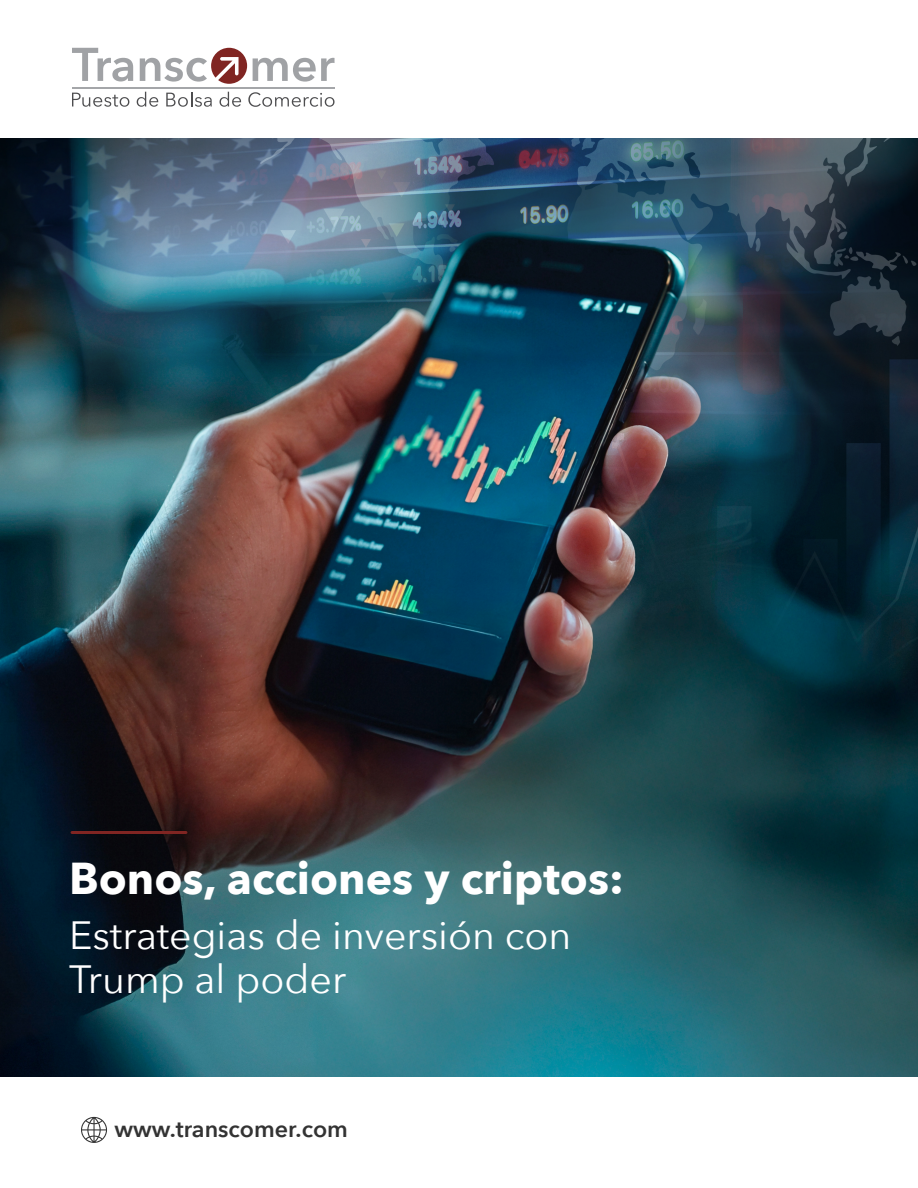
<style>
.page{position:relative;width:918px;height:1188px;background:#fff}
.page>*{position:absolute;margin:0;border:0;box-sizing:border-box;transform-origin:0 0}
.t1{font:700 44.55px "Avenir Next";color:#fff}
.t2{font:39.3px/43.2px "Avenir Next";color:#fff}
.t3{font:600 23.25px "Avenir Next";color:#333}
</style>
<div class="page">
<img style="left:0;top:735px;width:918px;height:342px">
<img style="left:0;top:138px;width:918px;height:597px">
<hr style="left:72px;top:87px;width:263px;height:1px;background:#a4a6a9">
<svg style="left:72px;top:48px;width:61px;height:33px"></svg>
<svg style="left:253px;top:58px;width:82px;height:24px"></svg>
<svg style="left:140px;top:48px;width:107px;height:36px"></svg>
<svg style="left:72px;top:93px;width:57px;height:14px"></svg>
<svg style="left:137px;top:92px;width:21px;height:15px"></svg>
<svg style="left:166px;top:92px;width:46px;height:15px"></svg>
<svg style="left:220px;top:92px;width:21px;height:15px"></svg>
<svg style="left:248px;top:92px;width:87px;height:15px"></svg>
<svg style="left:81px;top:1117px;width:26px;height:26px"></svg>
<hr style="left:72px;top:831px;width:114px;height:3px;background:#802522">
<p class="t1" style="left:69px;top:840px;width:556px">Bonos, acciones y criptos:</p>
<p class="t2" style="left:69px;top:913px;width:504px">Estrategias de inversión con<br>Trump al poder</p>
<p class="t3" style="left:114px;top:1109px;width:235px">www.transcomer.com</p>
</div>
